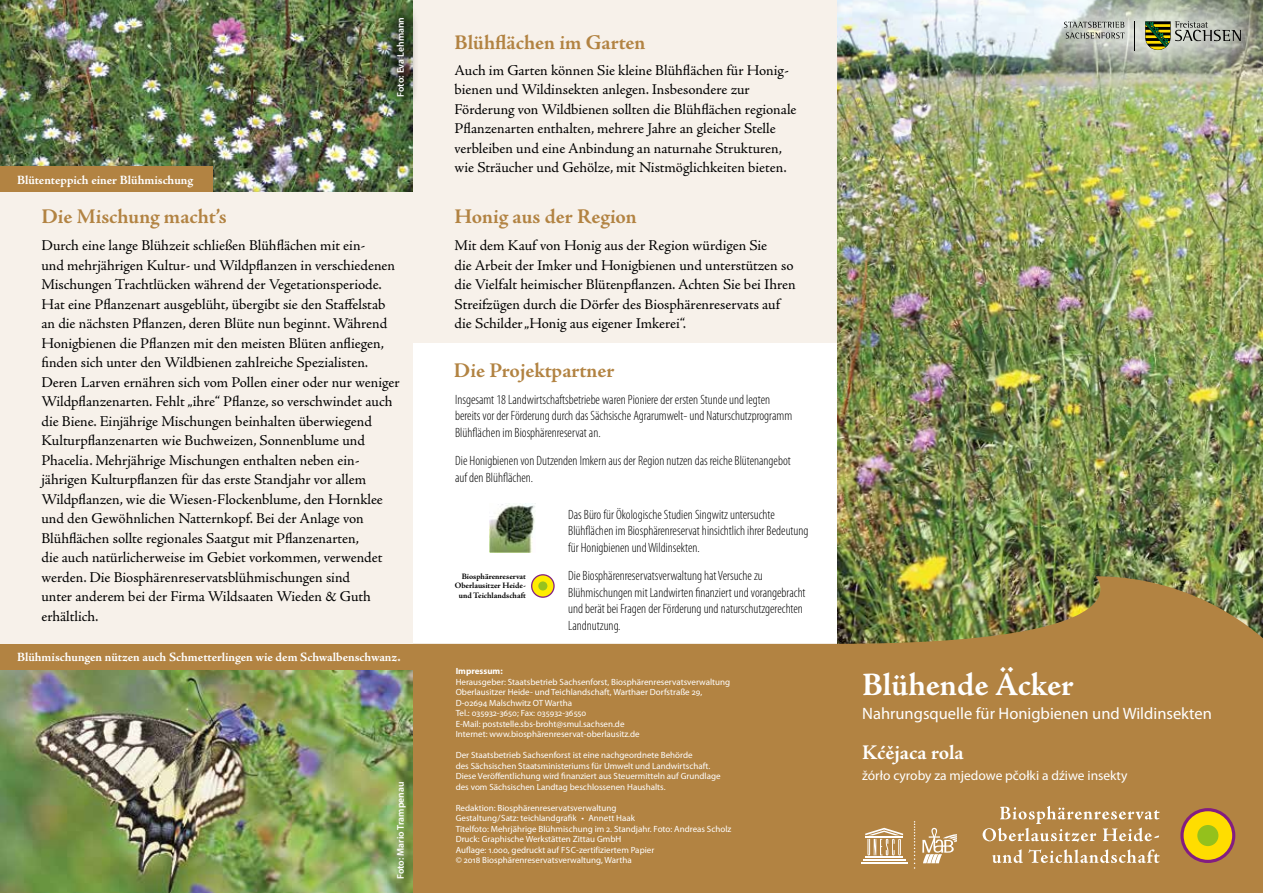
<style>
.page{position:relative;width:1263px;height:893px;background:#fff}
.page>*{position:absolute;margin:0;border:0;box-sizing:border-box;transform-origin:0 0}
.t1{font:700 33px "Adobe Jenson Pro";letter-spacing:-.005em;color:#fff}
.t2{font:700 21px "Adobe Jenson Pro";letter-spacing:-.005em;color:#b28342}
.t3{font:700 21px "Adobe Jenson Pro";letter-spacing:-.005em;color:#fff}
.t4{font:16.5px "Myriad Pro";color:#fff}
.t5{font:15px/19.5px "Adobe Jenson Pro";color:#000}
.t6{font:300 condensed 13.5px/16.5px "Myriad Pro";color:#000}
.t7{font:13.5px "Myriad Pro";color:#fff}
.t8{font:700 12.75px "Adobe Jenson Pro";letter-spacing:-.005em;color:#fff}
.t9{font:600 9.75px "Myriad Pro";color:#fff}
.t10{font:9px/10.5px "Myriad Pro";color:#fff}
.t11{font:700 9px "Myriad Pro";color:#fff}
.t12{font:700 8.4px/9.6px "Adobe Jenson Pro";letter-spacing:-.005em;color:#000;text-align:right}
</style>
<div class="page">
<div style="left:404px;top:0;width:448px;height:343px;background:#f7f1ea"></div>
<img style="left:838px;top:0;width:425px;height:576px">
<svg style="left:412px;top:576px;width:851px;height:317px;background:#b59057"></svg>
<div style="left:0;top:0;width:412px;height:671px;background:#f7f1ea"></div>
<img style="left:0;top:0;width:412px;height:192px">
<img style="left:0;top:669px;width:412px;height:224px">
<img style="left:1006px;top:0;width:257px;height:109px">
<svg style="left:1145px;top:21px;width:96px;height:29px;background:#969b81"></svg>
<hr style="left:1134px;top:21px;width:1px;height:30px;background:#000">
<svg style="left:1064px;top:22px;width:60px;height:17px"></svg>
<svg style="left:532px;top:575px;width:22px;height:22px"></svg>
<div style="left:531px;top:574px;width:24px;height:24px;border:1px solid #841f82;border-radius:50%"></div>
<div style="left:538px;top:581px;width:9px;height:9px;background:#98c21e;border-radius:50%"></div>
<svg style="left:1180px;top:808px;width:55px;height:55px"></svg>
<div style="left:1183px;top:811px;width:49px;height:49px;background:#fd0;border-radius:50%"></div>
<div style="left:1197px;top:825px;width:21px;height:21px;background:#94c11c;border-radius:50%"></div>
<svg style="left:982px;top:806px;width:177px;height:36px;background:#c09b66"></svg>
<svg style="left:992px;top:849px;width:167px;height:14px;background:#c7a575"></svg>
<div style="left:0;top:644px;width:412px;height:25px;background:#b28342"></div>
<svg style="left:914px;top:821px;width:1px;height:48px"></svg>
<svg style="left:922px;top:827px;width:35px;height:36px"></svg>
<hr style="left:865px;top:856px;width:38px;height:2px;background:#fff">
<hr style="left:863px;top:859px;width:42px;height:2px;background:#fff">
<hr style="left:861px;top:862px;width:46px;height:1px;background:#fff">
<svg style="left:865px;top:828px;width:38px;height:27px"></svg>
<div style="left:0;top:166px;width:213px;height:26px;background:#b28342"></div>
<img style="left:489px;top:504px;width:46px;height:49px">
<div style="left:381px;top:2px;width:38px;height:110px;background:#000;opacity:.75"></div>
<div style="left:1238px;top:638px;width:25px;height:70px;background:#b28342"></div>
<p class="t8" style="left:17px;top:172px;width:178px">Blütenteppich einer Blühmischung</p>
<p class="t9" style="left:394px;top:97px;width:81px;rotate:-90deg">Foto: Eva Lehmann</p>
<h2 class="t2" style="left:41px;top:205px;width:187px">Die Mischung macht’s</h2>
<p class="t5" style="left:41px;top:236px;width:360px">Durch eine lange Blühzeit schließen Blühflächen mit ein-<br>und mehrjährigen Kultur- und Wildpflanzen in verschiedenen Mischungen Trachtlücken während der Vegetationsperiode.<br>Hat eine Pflanzenart ausgeblüht, übergibt sie den Staffelstab an die nächsten Pflanzen, deren Blüte nun beginnt. Während Honigbienen die Pflanzen mit den meisten Blüten anfliegen, finden sich unter den Wildbienen zahlreiche Spezialisten.<br>Deren Larven ernähren sich vom Pollen einer oder nur weniger Wildpflanzenarten. Fehlt „ihre“ Pflanze, so verschwindet auch die Biene. Einjährige Mischungen beinhalten überwiegend Kulturpflanzenarten wie Buchweizen, Sonnenblume und Phacelia. Mehrjährige Mischungen enthalten neben ein&shy;jährigen Kulturpflanzen für das erste Standjahr vor allem Wildpflanzen, wie die Wiesen-Flockenblume, den Hornklee und den Gewöhnlichen Natternkopf. Bei der Anlage von Blühflächen sollte regionales Saatgut mit Pflanzenarten,<br>die auch natürlicherweise im Gebiet vorkommen, verwendet werden. Die Biosphärenreservatsblühmischungen sind<br>unter anderem bei der Firma Wildsaaten Wieden &amp; Guth erhältlich.</p>
<p class="t8" style="left:17px;top:650px;width:385px">Blühmischungen nützen auch Schmetterlingen wie dem Schwalbenschwanz.</p>
<p class="t9" style="left:394px;top:879px;width:99px;rotate:-90deg">Foto: Mario Trampenau</p>
<h2 class="t2" style="left:455px;top:30px;width:192px">Blühflächen im Garten</h2>
<p class="t5" style="left:455px;top:61px;width:343px">Auch im Garten können Sie kleine Blühflächen für Honig&shy;bienen und Wildinsekten anlegen. Insbesondere zur Förderung von Wildbienen sollten die Blühflächen regionale Pflanzenarten enthalten, mehrere Jahre an gleicher Stelle verbleiben und eine Anbindung an naturnahe Strukturen, wie Sträucher und Gehölze, mit Nistmöglichkeiten bieten.</p>
<h2 class="t2" style="left:455px;top:205px;width:184px">Honig aus der Region</h2>
<p class="t5" style="left:455px;top:236px;width:343px">Mit dem Kauf von Honig aus der Region würdigen Sie<br>die Arbeit der Imker und Honigbienen und unterstützen so die Vielfalt heimischer Blütenpflanzen. Achten Sie bei Ihren Streifzügen durch die Dörfer des Biosphärenreservats auf die Schilder „Honig aus eigener Imkerei“.</p>
<h2 class="t2" style="left:454px;top:359px;width:162px">Die Projektpartner</h2>
<p class="t6" style="left:455px;top:391px;width:339px">Insgesamt 18 Landwirtschaftsbetriebe waren Pioniere der ersten Stunde und legten bereits vor der Förderung durch das Sächsische Agrarumwelt- und Naturschutzprogramm<br>Blühflächen im Biosphärenreservat an.</p>
<p class="t6" style="left:455px;top:453px;width:337px">Die Honigbienen von Dutzenden Imkern aus der Region nutzen das reiche Blütenangebot auf den Blühflächen.</p>
<p class="t12" style="left:455px;top:571px;width:73px">Biosphärenreservat<br>Oberlausitzer Heide&shy;und Teichlandschaft</p>
<p class="t6" style="left:568px;top:506px;width:242px">Das Büro für Ökologische Studien Singwitz untersuchte<br>Blühflächen im Biosphärenreservat hinsichtlich ihrer Bedeutung für Honigbienen und Wildinsekten.</p>
<p class="t6" style="left:568px;top:568px;width:239px">Die Biosphärenreservatsverwaltung hat Versuche zu Blühmischungen mit Landwirten finanziert und vorangebracht und berät bei Fragen der Förderung und naturschutzgerechten Landnutzung.</p>
<p class="t11" style="left:456px;top:665px;width:48px">Impressum:</p>
<p class="t10" style="left:456px;top:676px;width:276px">Herausgeber: Staatsbetrieb Sachsenforst, Biosphärenreservatsverwaltung Oberlausitzer Heide- und Teichlandschaft, Warthaer Dorfstraße 29, D-02694 Malschwitz OT Wartha<br>Tel.: 035932-3650; Fax: 035932-36550<br>E-Mail: poststelle.sbs-broht@smul.sachsen.de<br>Internet: www.biosphärenreservat-oberlausitz.de</p>
<p class="t10" style="left:456px;top:750px;width:266px">Der Staatsbetrieb Sachsenforst ist eine nachgeordnete Behörde<br>des Sächsischen Staatsministeriums für Umwelt und Landwirtschaft.<br>Diese Veröffentlichung wird finanziert aus Steuermitteln auf Grundlage des vom Sächsischen Landtag beschlossenen Haushalts.</p>
<p class="t10" style="left:456px;top:802px;width:277px">Redaktion: Biosphärenreservatsverwaltung<br>Gestaltung/Satz: teichlandgrafik • Annett Haak<br>Titelfoto: Mehrjährige Blühmischung im 2. Standjahr. Foto: Andreas Scholz Druck: Graphische Werkstätten Zittau GmbH<br>Auflage: 1.000, gedruckt auf FSC-zertifiziertem Papier<br>© 2018 Biosphärenreservatsverwaltung, Wartha</p>
<h1 class="t1" style="left:862px;top:665px;width:213px">Blühende Äcker</h1>
<p class="t4" style="left:862px;top:703px;width:351px">Nahrungsquelle für Honigbienen und Wildinsekten</p>
<h2 class="t3" style="left:862px;top:741px;width:103px">Kćějaca rola</h2>
<p class="t7" style="left:862px;top:767px;width:267px">žórło cyroby za mjedowe pčołki a dźiwe insekty</p>
</div>
